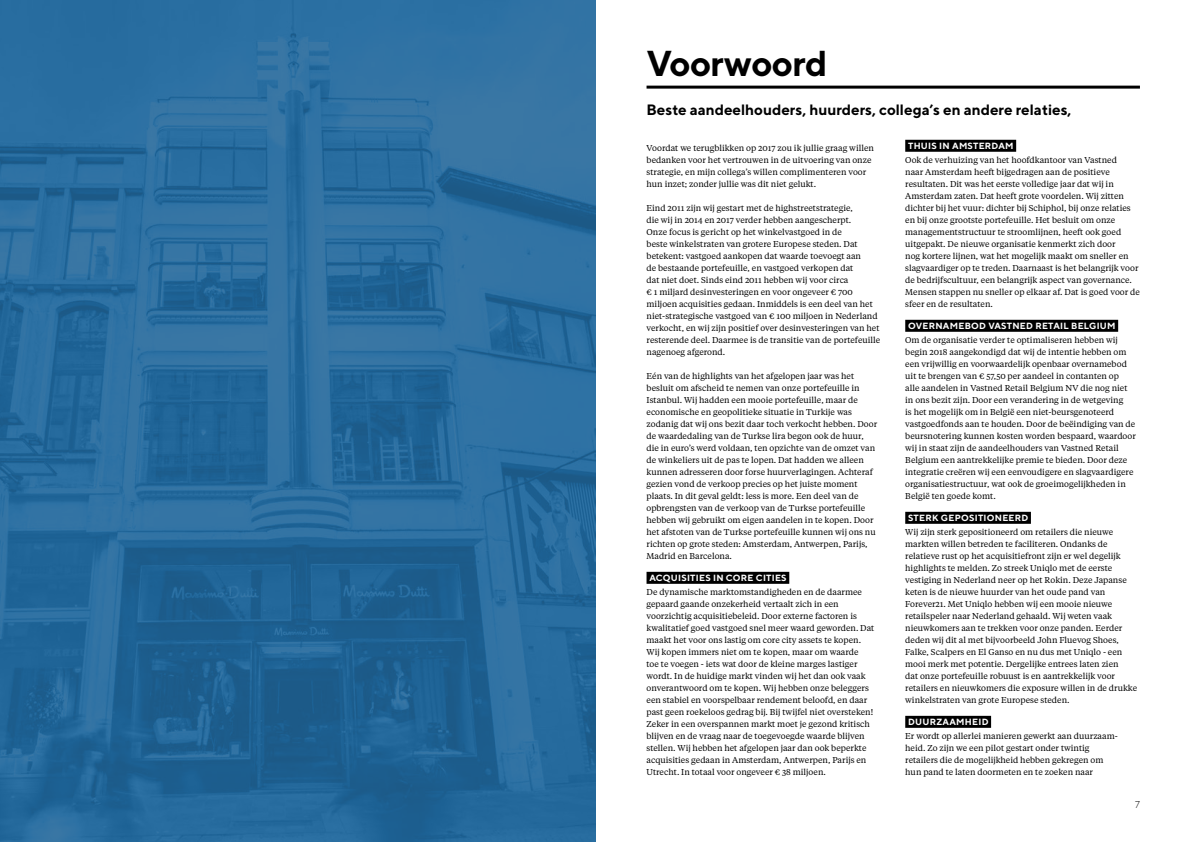
<style>
.page{position:relative;width:1191px;height:842px;background:#fff}
.page>*{position:absolute;margin:0;border:0;box-sizing:border-box;transform-origin:0 0}
.t1{font:700 36px "TT Norms";letter-spacing:-.02em;color:#000}
.t2{font:700 15px "TT Norms";color:#000}
.t3{font:300 10px "TT Norms";color:#000}
.t4{font:700 9px "TT Norms";letter-spacing:.03em;color:#fff}
.t5{font:8.5px/12px "Tiempos Text";color:#000}
</style>
<div class="page">
<svg style="left:0;top:0;width:595px;height:842px;background:#276a9c"></svg>
<div style="left:646px;top:572px;width:143px;height:12px;background:#000"></div>
<hr style="left:646px;top:86px;width:494px;height:3px;background:#000">
<div style="left:905px;top:140px;width:111px;height:12px;background:#000"></div>
<div style="left:905px;top:320px;width:213px;height:12px;background:#000"></div>
<div style="left:905px;top:512px;width:126px;height:12px;background:#000"></div>
<div style="left:905px;top:716px;width:86px;height:12px;background:#000"></div>
<h1 class="t1" style="left:646px;top:40px;width:182px">Voorwoord</h1>
<h2 class="t2" style="left:646px;top:100px;width:426px">Beste aandeelhouders, huurders, collega’s en andere relaties,</h2>
<p class="t5" style="left:646px;top:141px;width:229px">Voordat we terugblikken op 2017 zou ik jullie graag willen bedanken voor het vertrouwen in de uitvoering van onze strategie, en mijn collega’s willen complimenteren voor hun inzet; zonder jullie was dit niet gelukt.</p>
<p class="t5" style="left:646px;top:201px;width:235px">Eind 2011 zijn wij gestart met de highstreetstrategie,<br>die wij in 2014 en 2017 verder hebben aangescherpt.<br>Onze focus is gericht op het winkelvastgoed in de<br>beste winkelstraten van grotere Europese steden. Dat betekent: vastgoed aankopen dat waarde toevoegt aan<br>de bestaande portefeuille, en vastgoed verkopen dat<br>dat niet doet. Sinds eind 2011 hebben wij voor circa<br>€ 1 miljard desinvesteringen en voor ongeveer € 700 miljoen acquisities gedaan. Inmiddels is een deel van het niet-strategische vastgoed van € 100 miljoen in Nederland verkocht, en wij zijn positief over desinvesteringen van het resterende deel. Daarmee is de transitie van de portefeuille nagenoeg afgerond.</p>
<p class="t5" style="left:646px;top:369px;width:232px">Eén van de highlights van het afgelopen jaar was het besluit om afscheid te nemen van onze portefeuille in Istanbul. Wij hadden een mooie portefeuille, maar de economische en geopolitieke situatie in Turkije was zodanig dat wij ons bezit daar toch verkocht hebben. Door de waardedaling van de Turkse lira begon ook de huur, die in euro’s werd voldaan, ten opzichte van de omzet van de winkeliers uit de pas te lopen. Dat hadden we alleen kunnen adresseren door forse huurverlagingen. Achteraf gezien vond de verkoop precies op het juiste moment plaats. In dit geval geldt: less is more. Een deel van de opbrengsten van de verkoop van de Turkse portefeuille hebben wij gebruikt om eigen aandelen in te kopen. Door het afstoten van de Turkse portefeuille kunnen wij ons nu richten op grote steden: Amsterdam, Antwerpen, Parijs, Madrid en Barcelona.</p>
<p class="t4" style="left:649px;top:572px;width:139px">ACQUISITIES IN CORE CITIES</p>
<p class="t5" style="left:646px;top:585px;width:229px">De dynamische marktomstandigheden en de daarmee gepaard gaande onzekerheid vertaalt zich in een voorzichtig acquisitiebeleid. Door externe factoren is kwalitatief goed vastgoed snel meer waard geworden. Dat maakt het voor ons lastig om core city assets te kopen.<br>Wij kopen immers niet om te kopen, maar om waarde<br>toe te voegen - iets wat door de kleine marges lastiger wordt. In de huidige markt vinden wij het dan ook vaak onverantwoord om te kopen. Wij hebben onze beleggers een stabiel en voorspelbaar rendement beloofd, en daar past geen roekeloos gedrag bij. Bij twijfel niet oversteken!<br>Zeker in een overspannen markt moet je gezond kritisch blijven en de vraag naar de toegevoegde waarde blijven stellen. Wij hebben het afgelopen jaar dan ook beperkte acquisities gedaan in Amsterdam, Antwerpen, Parijs en Utrecht. In totaal voor ongeveer € 38 miljoen.</p>
<p class="t4" style="left:908px;top:140px;width:107px">THUIS IN AMSTERDAM</p>
<p class="t5" style="left:905px;top:153px;width:236px">Ook de verhuizing van het hoofdkantoor van Vastned<br>naar Amsterdam heeft bijgedragen aan de positieve resultaten. Dit was het eerste volledige jaar dat wij in Amsterdam zaten. Dat heeft grote voordelen. Wij zitten dichter bij het vuur: dichter bij Schiphol, bij onze relaties en bij onze grootste portefeuille. Het besluit om onze managementstructuur te stroomlijnen, heeft ook goed uitgepakt. De nieuwe organisatie kenmerkt zich door<br>nog kortere lijnen, wat het mogelijk maakt om sneller en slagvaardiger op te treden. Daarnaast is het belangrijk voor de bedrijfscultuur, een belangrijk aspect van governance.<br>Mensen stappen nu sneller op elkaar af. Dat is goed voor de sfeer en de resultaten.</p>
<p class="t4" style="left:908px;top:320px;width:209px">OVERNAMEBOD VASTNED RETAIL BELGIUM</p>
<p class="t5" style="left:905px;top:333px;width:232px">Om de organisatie verder te optimaliseren hebben wij begin 2018 aangekondigd dat wij de intentie hebben om een vrijwillig en voorwaardelijk openbaar overnamebod uit te brengen van € 57,50 per aandeel in contanten op<br>alle aandelen in Vastned Retail Belgium NV die nog niet in ons bezit zijn. Door een verandering in de wetgeving<br>is het mogelijk om in België een niet-beursgenoteerd vastgoedfonds aan te houden. Door de beëindiging van de beursnotering kunnen kosten worden bespaard, waardoor wij in staat zijn de aandeelhouders van Vastned Retail Belgium een aantrekkelijke premie te bieden. Door deze integratie creëren wij een eenvoudigere en slagvaardigere organisatiestructuur, wat ook de groeimogelijkheden in België ten goede komt.</p>
<p class="t4" style="left:908px;top:512px;width:122px">STERK GEPOSITIONEERD</p>
<p class="t5" style="left:905px;top:525px;width:233px">Wij zijn sterk gepositioneerd om retailers die nieuwe markten willen betreden te faciliteren. Ondanks de relatieve rust op het acquisitiefront zijn er wel degelijk highlights te melden. Zo streek Uniqlo met de eerste vestiging in Nederland neer op het Rokin. Deze Japanse keten is de nieuwe huurder van het oude pand van Forever21. Met Uniqlo hebben wij een mooie nieuwe retailspeler naar Nederland gehaald. Wij weten vaak nieuwkomers aan te trekken voor onze panden. Eerder deden wij dit al met bijvoorbeeld John Fluevog Shoes, Falke, Scalpers en El Ganso en nu dus met Uniqlo - een mooi merk met potentie. Dergelijke entrees laten zien<br>dat onze portefeuille robuust is en aantrekkelijk voor retailers en nieuwkomers die exposure willen in de drukke winkelstraten van grote Europese steden.</p>
<p class="t4" style="left:908px;top:716px;width:82px">DUURZAAMHEID</p>
<p class="t5" style="left:905px;top:729px;width:214px">Er wordt op allerlei manieren gewerkt aan duurzaam&shy;heid. Zo zijn we een pilot gestart onder twintig retailers die de mogelijkheid hebben gekregen om hun pand te laten doormeten en te zoeken naar</p>
<p class="t3" style="left:1135px;top:798px;width:6px">7</p>
</div>
